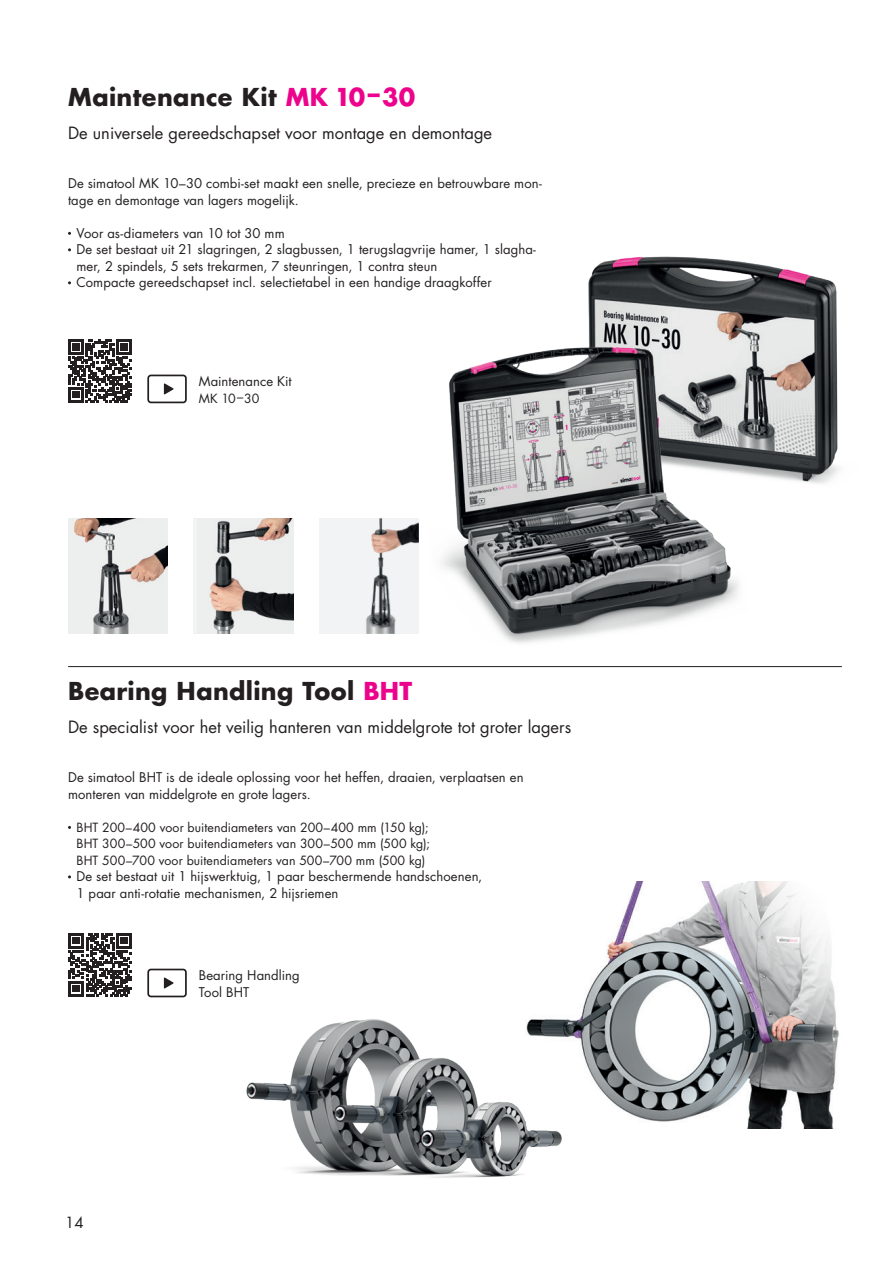
<style>
.page{position:relative;width:893px;height:1263px;background:#fff}
.page>*{position:absolute;margin:0;border:0;box-sizing:border-box;transform-origin:0 0}
.HT_18_pt_book{font:700 24px "Futura Std";letter-spacing:.015em;color:#231f20}
.Lauftext_HT__Balken{font:16.5px "Futura Std";color:#231f20}
.t1{font:15px "Futura Std";color:#231f20}
.Lauftext__Aufzählungen{font:13.05px/16.5px "Futura Std";letter-spacing:.005em;color:#231f20}
.Lauftext__Aufzählungen-2{font:12.3px/16.5px "Futura Std";letter-spacing:.005em;color:#231f20;text-align:justify}
.s1{color:#ed028c}
</style>
<div class="page">
<div style="left:319px;top:518px;width:100px;height:116px;background:#f2f3f4"></div>
<img style="left:366px;top:518px;width:52px;height:116px">
<hr style="left:68px;top:666px;width:774px;height:1px;background:#231f20">
<div style="left:193px;top:518px;width:100px;height:116px;background:#f2f3f4"></div>
<img style="left:209px;top:518px;width:84px;height:116px">
<img style="left:68px;top:518px;width:100px;height:116px">
<img style="left:569px;top:881px;width:270px;height:248px">
<img style="left:588px;top:256px;width:252px;height:228px">
<img style="left:418px;top:325px;width:341px;height:318px">
<img style="left:246px;top:1019px;width:323px;height:159px">
<svg style="left:68px;top:339px;width:64px;height:64px"></svg>
<svg style="left:68px;top:933px;width:64px;height:63px"></svg>
<svg style="left:147px;top:375px;width:40px;height:28px"></svg>
<svg style="left:147px;top:969px;width:40px;height:28px"></svg>
<p class="HT_18_pt_book" style="left:68px;top:81px;width:348px">Maintenance Kit <span class="s1">MK 10–30</span></p>
<p class="Lauftext_HT__Balken" style="left:68px;top:122px;width:426px">De universele gereedschapset voor montage en demontage</p>
<p class="Lauftext__Aufzählungen" style="left:68px;top:175px;width:475px">De simatool MK 10–30 combi-set maakt een snelle, precieze en betrouwbare mon-</p>
<p class="Lauftext__Aufzählungen" style="left:68px;top:192px;width:232px">tage en demontage van lagers mogelijk.</p>
<p class="Lauftext__Aufzählungen" style="left:77px;top:225px;width:210px">Voor as-diameters van 10 tot 30 mm</p>
<p class="Lauftext__Aufzählungen" style="left:77px;top:241px;width:461px">De set bestaat uit 21 slagringen, 2 slagbussen, 1 terugslagvrije hamer, 1 slagha&shy;mer, 2 spindels, 5 sets trekarmen, 7 steunringen, 1 contra steun</p>
<p class="Lauftext__Aufzählungen" style="left:77px;top:274px;width:417px">Compacte gereedschapset incl. selectietabel in een handige draagkoffer</p>
<p class="Lauftext__Aufzählungen" style="left:199px;top:373px;width:95px">Maintenance Kit</p>
<p class="Lauftext__Aufzählungen-2" style="left:199px;top:390px;width:62px">MK 10–30</p>
<p class="HT_18_pt_book" style="left:68px;top:675px;width:346px">Bearing Handling Tool <span class="s1">BHT</span></p>
<p class="Lauftext_HT__Balken" style="left:68px;top:717px;width:505px">De specialist voor het veilig hanteren van middelgrote tot groter lagers</p>
<p class="Lauftext__Aufzählungen" style="left:68px;top:769px;width:457px">De simatool BHT is de ideale oplossing voor het heffen, draaien, verplaatsen en monteren van middelgrote en grote lagers.</p>
<p class="Lauftext__Aufzählungen-2" style="left:77px;top:819px;width:355px">BHT 200–400 voor buitendiameters van 200–400 mm (150 kg); BHT 300–500 voor buitendiameters van 300–500 mm (500 kg); BHT 500–700 voor buitendiameters van 500–700 mm (500 kg)</p>
<p class="Lauftext__Aufzählungen" style="left:77px;top:868px;width:407px">De set bestaat uit 1 hijswerktuig, 1 paar beschermende handschoenen,<br>1 paar anti-rotatie mechanismen, 2 hijsriemen</p>
<p class="t1" style="left:65px;top:1213px;width:20px">14</p>
<p class="Lauftext__Aufzählungen" style="left:199px;top:967px;width:102px">Bearing Handling<br>Tool BHT</p>
</div>
